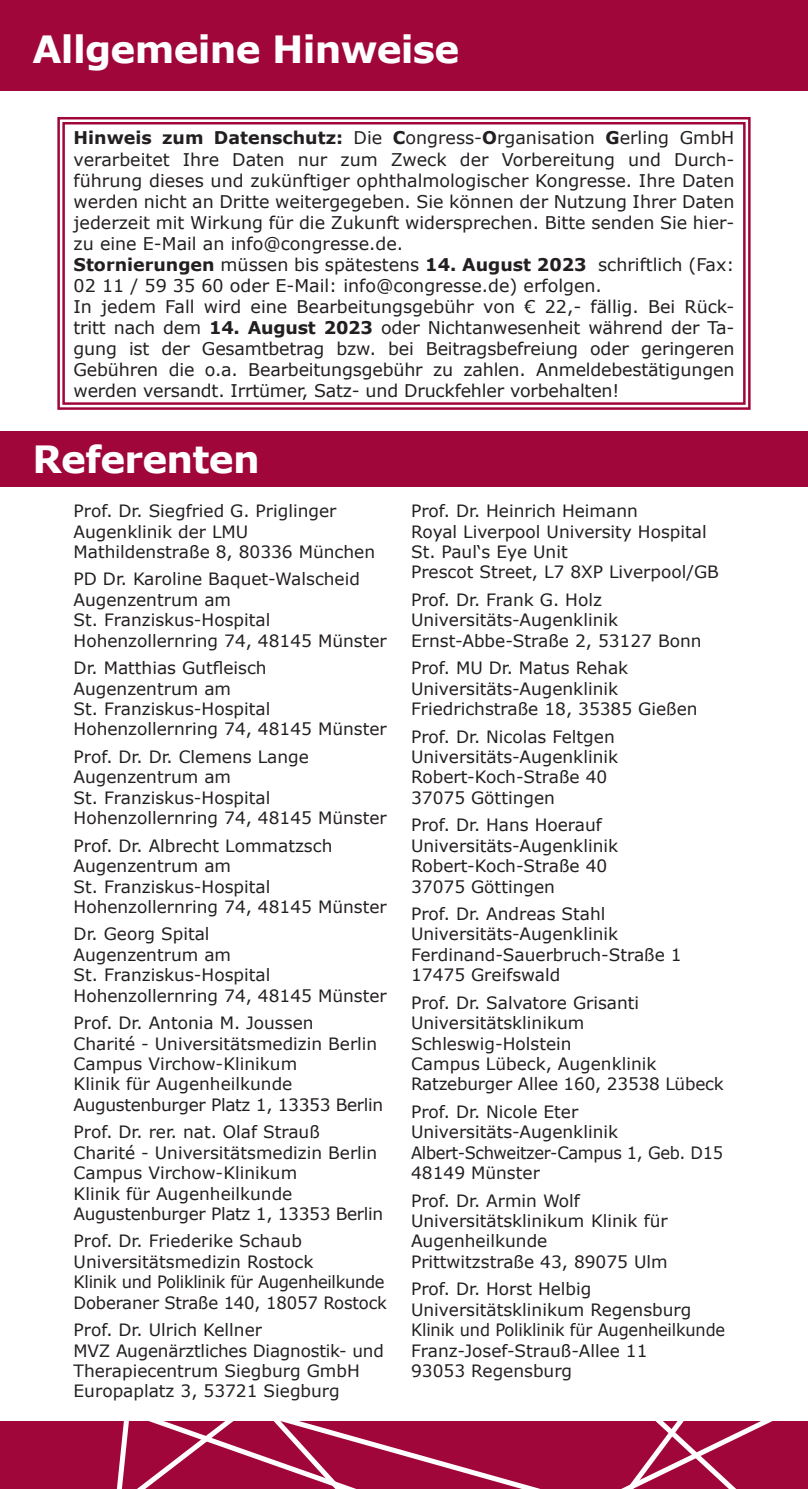
<style>
.page{position:relative;width:808px;height:1489px;background:#fff}
.page>*{position:absolute;margin:0;border:0;box-sizing:border-box;transform-origin:0 0}
.t1{font:700 37.5px "Verdana";letter-spacing:-.02em;color:#fff}
.t2{font:17.5px/21px "Verdana";color:#231f20;text-align:justify}
.t3{font:17px/20.5px "Verdana";color:#231f20}
.t4{font:17px "Verdana";letter-spacing:-.02em;color:#231f20;scale:.96 1}
.t5{font:17px "Verdana";letter-spacing:-.02em;color:#231f20}
.s1{font-weight:700}
</style>
<div class="page">
<div style="left:0;top:431px;width:808px;height:55px;background:#a0063a"></div>
<div style="left:0;top:1421px;width:808px;height:67px;background:#a0063a"></div>
<svg style="left:117px;top:1421px;width:656px;height:67px"></svg>
<div style="left:0;top:0;width:808px;height:90px;background:#a0063a"></div>
<svg style="left:57px;top:117px;width:694px;height:293px"></svg>
<div style="left:62px;top:122px;width:684px;height:283px;border:2px solid #a0063a"></div>
<p class="t1" style="left:33px;top:25px;width:428px">Allgemeine Hinweise</p>
<p class="t2" style="left:74px;top:128px;width:662px"><span class="s1">Hinweis zum Datenschutz:</span> Die <span class="s1">C</span>ongress-<span class="s1">O</span>rganisation <span class="s1">G</span>erling GmbH verarbeitet Ihre Daten nur zum Zweck der Vorbereitung und Durch&shy;führung dieses und zukünftiger ophthalmologischer Kongresse. Ihre Daten werden nicht an Dritte weitergegeben. Sie können der Nutzung Ihrer Daten jederzeit mit Wirkung für die Zukunft widersprechen. Bitte senden Sie hier&shy;zu eine E-Mail an info@congresse.de.</p>
<p class="t2" style="left:74px;top:254px;width:662px"><span class="s1">Stornierungen</span> müssen bis spätestens <span class="s1">14. August 2023</span> schriftlich (Fax:<br>02 11 / 59 35 60 oder E-Mail: info@congresse.de) erfolgen.</p>
<p class="t2" style="left:74px;top:296px;width:662px">In jedem Fall wird eine Bearbeitungsgebühr von € 22,- fällig. Bei Rück&shy;tritt nach dem <span class="s1">14. August 2023</span> oder Nichtanwesenheit während der Ta&shy;gung ist der Gesamtbetrag bzw. bei Beitragsbefreiung oder geringeren Gebühren die o.a. Bearbeitungsgebühr zu zahlen. Anmeldebestätigungen werden versandt. Irrtümer, Satz- und Druckfehler vorbehalten!</p>
<p class="t1" style="left:33px;top:435px;width:229px">Referenten</p>
<p class="t3" style="left:74px;top:501px;width:264px">Prof. Dr. Siegfried G. Priglinger</p>
<p class="t3" style="left:74px;top:521px;width:176px">Augenklinik der LMU</p>
<p class="t3" style="left:74px;top:542px;width:303px">Mathildenstraße 8, 80336 München</p>
<p class="t3" style="left:74px;top:569px;width:288px">PD Dr. Karoline Baquet-Walscheid</p>
<p class="t3" style="left:74px;top:589px;width:159px">Augenzentrum am</p>
<p class="t3" style="left:74px;top:610px;width:198px">St. Franziskus-Hospital</p>
<p class="t3" style="left:74px;top:630px;width:315px">Hohenzollernring 74, 48145 Münster</p>
<p class="t3" style="left:74px;top:658px;width:195px">Dr. Matthias Gutfleisch</p>
<p class="t3" style="left:74px;top:678px;width:159px">Augenzentrum am</p>
<p class="t3" style="left:74px;top:698px;width:198px">St. Franziskus-Hospital</p>
<p class="t3" style="left:74px;top:719px;width:315px">Hohenzollernring 74, 48145 Münster</p>
<p class="t3" style="left:74px;top:746px;width:237px">Prof. Dr. Dr. Clemens Lange</p>
<p class="t3" style="left:74px;top:767px;width:159px">Augenzentrum am</p>
<p class="t3" style="left:74px;top:787px;width:198px">St. Franziskus-Hospital</p>
<p class="t3" style="left:74px;top:808px;width:315px">Hohenzollernring 74, 48145 Münster</p>
<p class="t3" style="left:74px;top:835px;width:260px">Prof. Dr. Albrecht Lommatzsch</p>
<p class="t3" style="left:74px;top:855px;width:159px">Augenzentrum am</p>
<p class="t3" style="left:74px;top:876px;width:198px">St. Franziskus-Hospital</p>
<p class="t3" style="left:74px;top:896px;width:315px">Hohenzollernring 74, 48145 Münster</p>
<p class="t3" style="left:74px;top:924px;width:138px">Dr. Georg Spital</p>
<p class="t3" style="left:74px;top:944px;width:159px">Augenzentrum am</p>
<p class="t3" style="left:74px;top:965px;width:198px">St. Franziskus-Hospital</p>
<p class="t3" style="left:74px;top:985px;width:315px">Hohenzollernring 74, 48145 Münster</p>
<p class="t3" style="left:74px;top:1012px;width:241px">Prof. Dr. Antonia M. Joussen</p>
<p class="t3" style="left:74px;top:1033px;width:305px">Charité - Universitätsmedizin Berlin</p>
<p class="t3" style="left:74px;top:1053px;width:225px">Campus Virchow-Klinikum</p>
<p class="t3" style="left:74px;top:1074px;width:220px">Klinik für Augenheilkunde</p>
<p class="t5" style="left:74px;top:1093px;width:311px">Augustenburger Platz 1, 13353 Berlin</p>
<p class="t3" style="left:74px;top:1122px;width:248px">Prof. Dr. rer. nat. Olaf Strauß</p>
<p class="t3" style="left:74px;top:1142px;width:305px">Charité - Universitätsmedizin Berlin</p>
<p class="t3" style="left:74px;top:1162px;width:225px">Campus Virchow-Klinikum</p>
<p class="t3" style="left:74px;top:1183px;width:220px">Klinik für Augenheilkunde</p>
<p class="t5" style="left:74px;top:1202px;width:311px">Augustenburger Platz 1, 13353 Berlin</p>
<p class="t3" style="left:74px;top:1231px;width:230px">Prof. Dr. Friederike Schaub</p>
<p class="t3" style="left:74px;top:1251px;width:241px">Universitätsmedizin Rostock</p>
<p class="t4" style="left:74px;top:1271px;width:325px">Klinik und Poliklinik für Augenheilkunde</p>
<p class="t3" style="left:74px;top:1292px;width:315px">Doberaner Straße 140, 18057 Rostock</p>
<p class="t3" style="left:74px;top:1319px;width:190px">Prof. Dr. Ulrich Kellner</p>
<p class="t3" style="left:74px;top:1340px;width:312px">MVZ Augenärztliches Diagnostik- und</p>
<p class="t3" style="left:74px;top:1360px;width:288px">Therapiecentrum Siegburg GmbH<br>Europaplatz 3, 53721 Siegburg</p>
<p class="t3" style="left:411px;top:501px;width:309px">Prof. Dr. Heinrich Heimann<br>Royal Liverpool University Hospital<br>St. Paul‘s Eye Unit<br>Prescot Street, L7 8XP Liverpool/GB</p>
<p class="t3" style="left:411px;top:589px;width:192px">Prof. Dr. Frank G. Holz</p>
<p class="t3" style="left:411px;top:610px;width:209px">Universitäts-Augenklinik</p>
<p class="t3" style="left:411px;top:630px;width:292px">Ernst-Abbe-Straße 2, 53127 Bonn</p>
<p class="t3" style="left:411px;top:658px;width:219px">Prof. MU Dr. Matus Rehak</p>
<p class="t3" style="left:411px;top:678px;width:209px">Universitäts-Augenklinik</p>
<p class="t3" style="left:411px;top:698px;width:288px">Friedrichstraße 18, 35385 Gießen</p>
<p class="t3" style="left:411px;top:726px;width:205px">Prof. Dr. Nicolas Feltgen</p>
<p class="t3" style="left:411px;top:746px;width:209px">Universitäts-Augenklinik</p>
<p class="t3" style="left:411px;top:767px;width:198px">Robert-Koch-Straße 40</p>
<p class="t3" style="left:411px;top:787px;width:145px">37075 Göttingen</p>
<p class="t3" style="left:411px;top:815px;width:192px">Prof. Dr. Hans Hoerauf</p>
<p class="t3" style="left:411px;top:835px;width:209px">Universitäts-Augenklinik</p>
<p class="t3" style="left:411px;top:855px;width:198px">Robert-Koch-Straße 40</p>
<p class="t3" style="left:411px;top:876px;width:145px">37075 Göttingen</p>
<p class="t3" style="left:411px;top:903px;width:196px">Prof. Dr. Andreas Stahl</p>
<p class="t3" style="left:411px;top:924px;width:209px">Universitäts-Augenklinik</p>
<p class="t3" style="left:411px;top:944px;width:272px">Ferdinand-Sauerbruch-Straße 1</p>
<p class="t3" style="left:411px;top:965px;width:151px">17475 Greifswald</p>
<p class="t3" style="left:411px;top:992px;width:230px">Prof. Dr. Salvatore Grisanti</p>
<p class="t3" style="left:411px;top:1012px;width:175px">Universitätsklinikum</p>
<p class="t3" style="left:411px;top:1033px;width:162px">Schleswig-Holstein</p>
<p class="t3" style="left:411px;top:1053px;width:247px">Campus Lübeck, Augenklinik</p>
<p class="t3" style="left:411px;top:1074px;width:314px">Ratzeburger Allee 160, 23538 Lübeck</p>
<p class="t3" style="left:411px;top:1101px;width:169px">Prof. Dr. Nicole Eter</p>
<p class="t3" style="left:411px;top:1122px;width:209px">Universitäts-Augenklinik</p>
<p class="t4" style="left:411px;top:1141px;width:327px">Albert-Schweitzer-Campus 1, Geb. D15</p>
<p class="t3" style="left:411px;top:1162px;width:130px">48149 Münster</p>
<p class="t3" style="left:411px;top:1190px;width:170px">Prof. Dr. Armin Wolf</p>
<p class="t3" style="left:411px;top:1210px;width:258px">Universitätsklinikum Klinik für</p>
<p class="t3" style="left:411px;top:1231px;width:138px">Augenheilkunde</p>
<p class="t3" style="left:411px;top:1251px;width:258px">Prittwitzstraße 43, 89075 Ulm</p>
<p class="t3" style="left:411px;top:1278px;width:182px">Prof. Dr. Horst Helbig</p>
<p class="t3" style="left:411px;top:1299px;width:316px">Universitätsklinikum Regensburg<br>Klinik und Poliklinik für Augenheilkunde</p>
<p class="t3" style="left:411px;top:1340px;width:238px">Franz-Josef-Strauß-Allee 11<br>93053 Regensburg</p>
</div>
